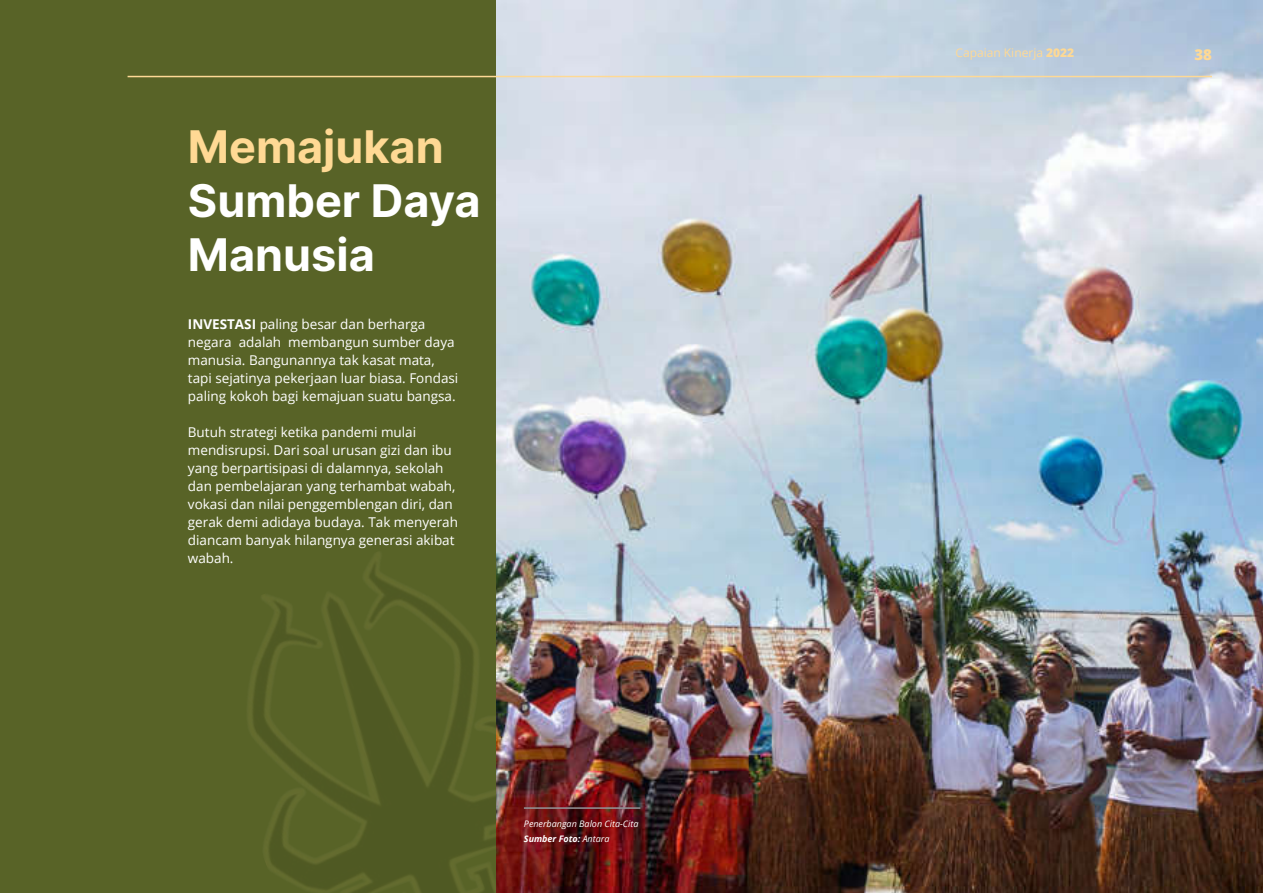
<style>
.page{position:relative;width:1263px;height:893px;background:#586327}
.page>*{position:absolute;margin:0;border:0;box-sizing:border-box;transform-origin:0 0}
.t1{font:700 45px/54px "Inter";color:#fff}
.t2{font:700 45px "Inter";color:#ffd994}
.t3{font:800 15px "Open Sans";color:#fed995}
.t4{font:13.5px/18px "Open Sans";color:#fff}
.t5{font:12px "Open Sans";color:#fed995}
.t6{font:italic 9px/15px "Open Sans";color:#fff}
.s1{font-weight:700}
.s2{font-weight:800}
</style>
<div class="page">
<img style="left:497px;top:0;width:766px;height:893px">
<img style="left:248px;top:519px;width:391px;height:374px">
<hr style="left:524px;top:807px;width:116px;height:2px;background:#939598">
<hr style="left:128px;top:76px;width:1084px;height:1px;background:#fed995">
<h1 class="t2" style="left:188px;top:120px;width:257px">Memajukan</h1>
<h1 class="t1" style="left:188px;top:174px;width:294px">Sumber Daya<br>Manusia</h1>
<p class="t4" style="left:188px;top:316px;width:272px"><span class="s1">INVESTASI</span> paling besar dan berharga negara adalah membangun sumber daya manusia. Bangunannya tak kasat mata, tapi sejatinya pekerjaan luar biasa. Fondasi paling kokoh bagi kemajuan suatu bangsa.</p>
<p class="t4" style="left:188px;top:424px;width:272px">Butuh strategi ketika pandemi mulai mendisrupsi. Dari soal urusan gizi dan ibu yang berpartisipasi di dalamnya, sekolah dan pembelajaran yang terhambat wabah, vokasi dan nilai penggemblengan diri, dan gerak demi adidaya budaya. Tak menyerah diancam banyak hilangnya generasi akibat wabah.</p>
<p class="t6" style="left:524px;top:817px;width:116px">Penerbangan Balon Cita-Cita<br><span class="s1">Sumber Foto:</span> Antara</p>
<p class="t5" style="left:955px;top:48px;width:120px">Capaian Kinerja <span class="s2">2022</span></p>
<p class="t3" style="left:1194px;top:48px;width:19px">38</p>
</div>
